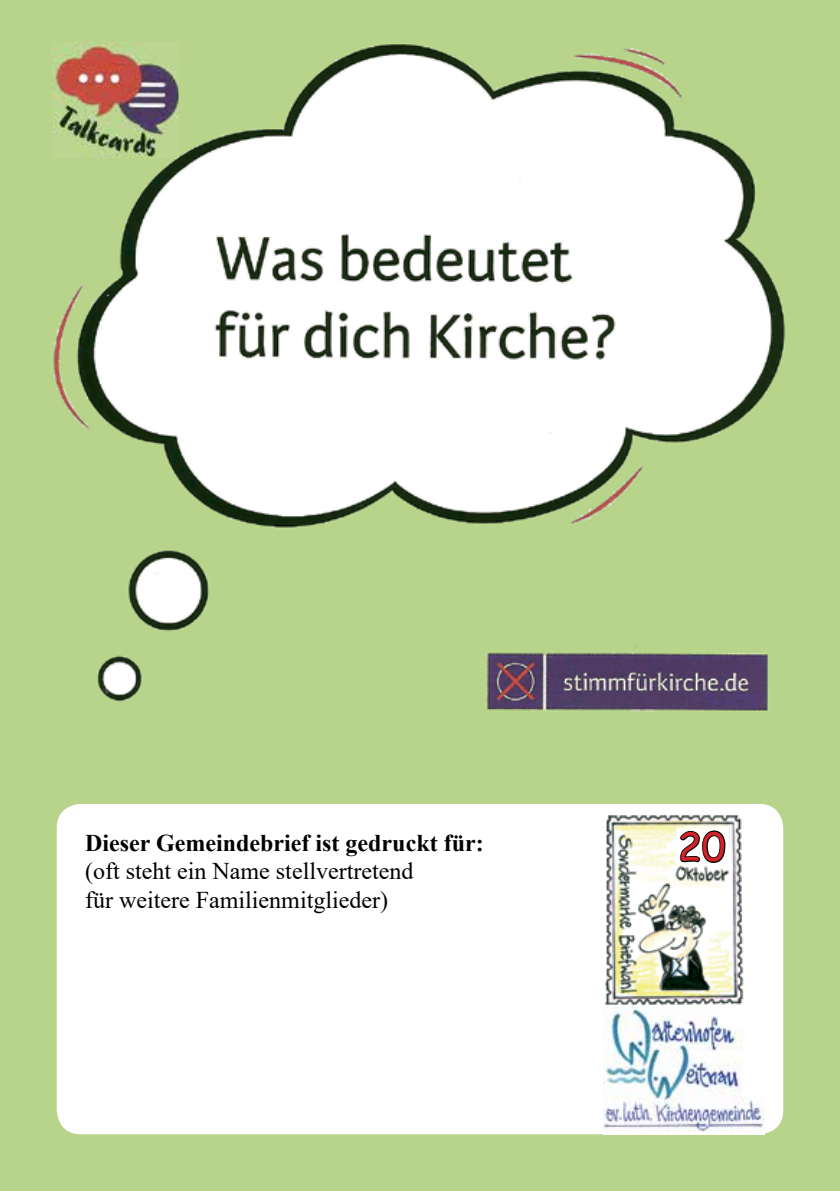
<style>
.page{position:relative;width:840px;height:1191px;background:#fff}
.page>*{position:absolute;margin:0;border:0;box-sizing:border-box;transform-origin:0 0}
.t1{font:39px "Comic Sans MS";color:#d2232a}
.t2{font:24px/28.8px "Times New Roman";color:#000}
.t3{font:700 24px "Times New Roman";color:#000}
</style>
<div class="page">
<div style="left:0;top:0;width:839px;height:1191px;background:#b7d48a"></div>
<div style="left:57px;top:804px;width:725px;height:330px;background:#fff;border-radius:24px"></div>
<img style="left:603px;top:1007px;width:160px;height:125px">
<img style="left:53px;top:43px;width:733px;height:669px">
<img style="left:605px;top:814px;width:138px;height:192px">
<img style="left:676px;top:846px;width:51px;height:17px">
<img style="left:676px;top:828px;width:53px;height:18px">
<svg style="left:678px;top:829px;width:48px;height:35px"></svg>
<img style="left:52px;top:43px;width:126px;height:115px">
<p class="t3" style="left:85px;top:825px;width:400px">Dieser Gemeindebrief ist gedruckt für:</p>
<p class="t2" style="left:85px;top:856px;width:329px">(oft steht ein Name stellvertretend für weitere Familienmitglieder)</p>
<h1 class="t1" style="left:677px;top:818px;width:49px">20</h1>
</div>
